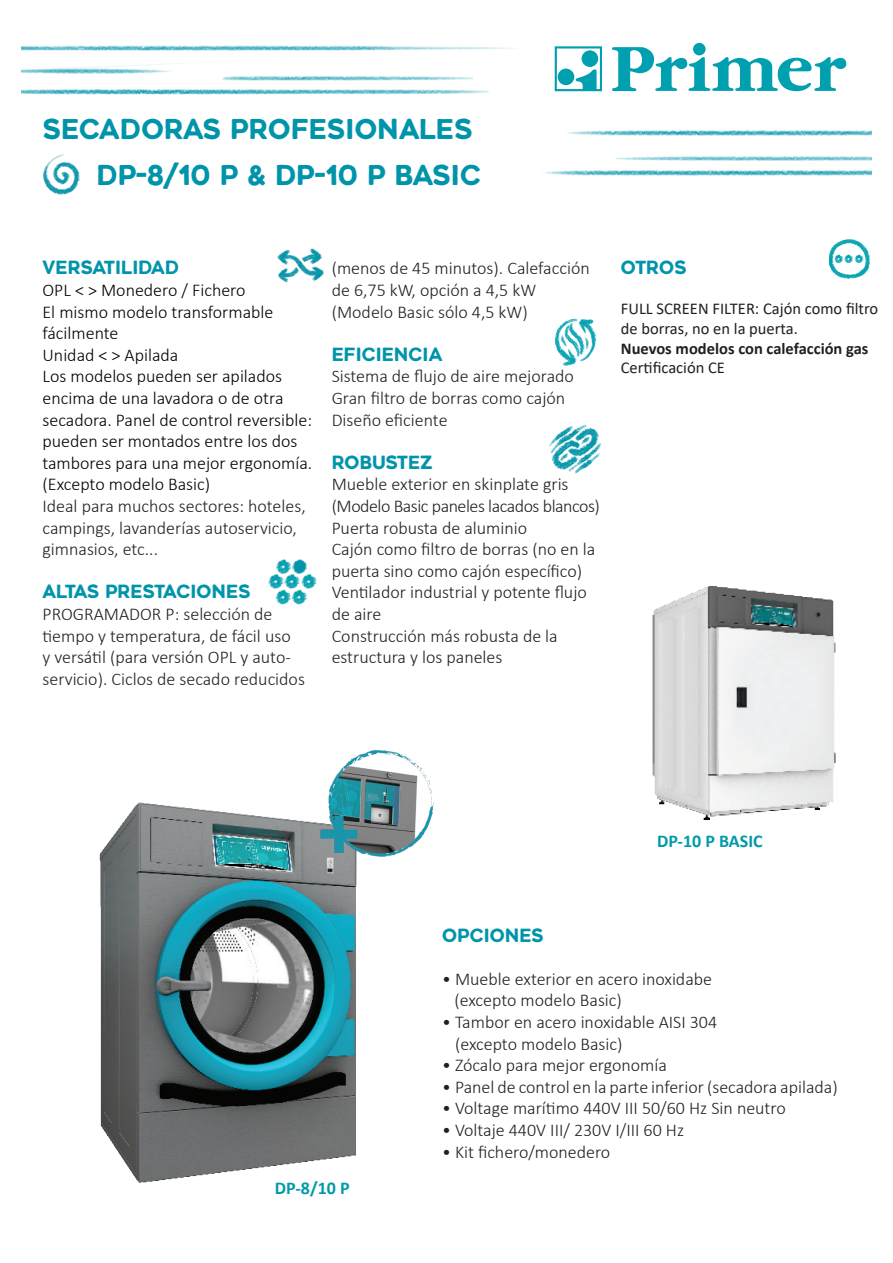
<style>
.page{position:relative;width:893px;height:1263px;background:#fff}
.page>*{position:absolute;margin:0;border:0;box-sizing:border-box;transform-origin:0 0}
.t1{font:900 27px "Renos Rough";color:#0094aa}
.t2{font:300 18px/21.6px "Calibri";color:#231f20}
.t3{font:300 18px/21.6px "Calibri";color:#000001}
.t4{font:900 18px "Renos Rough";color:#0094aa}
.t5{font:300 18px "Calibri";letter-spacing:-.025em;color:#231f20}
.t6{font:700 18px "Calibri";color:#009aa8}
.t7{font:16.5px/19.8px "Calibri";color:#231f20}
.t8{font:700 16.5px "Calibri";color:#231f20}
</style>
<div class="page">
<img style="left:21px;top:42px;width:851px;height:134px">
<svg style="left:555px;top:46px;width:47px;height:45px"></svg>
<div style="left:582px;top:50px;width:16px;height:17px;background:#00a0b0;border-radius:50%"></div>
<svg style="left:693px;top:43px;width:13px;height:12px"></svg>
<div style="left:558px;top:69px;width:16px;height:16px;background:#00a0b0;border-radius:50%"></div>
<svg style="left:612px;top:47px;width:235px;height:46px"></svg>
<img style="left:99px;top:802px;width:258px;height:381px">
<img style="left:312px;top:750px;width:122px;height:117px">
<img style="left:554px;top:318px;width:43px;height:48px">
<img style="left:277px;top:248px;width:47px;height:35px">
<img style="left:32px;top:146px;width:58px;height:49px">
<img style="left:549px;top:424px;width:52px;height:50px">
<img style="left:266px;top:559px;width:51px;height:46px">
<img style="left:828px;top:239px;width:42px;height:40px">
<img style="left:652px;top:586px;width:184px;height:234px">
<p class="t1" style="left:43px;top:112px;width:431px">SECADORAS PROFESIONALES</p>
<p class="t1" style="left:97px;top:159px;width:386px">DP-8/10 P &amp; DP-10 P BASIC</p>
<p class="t4" style="left:43px;top:257px;width:138px">VERSATILIDAD</p>
<p class="t3" style="left:43px;top:279px;width:204px">OPL &lt; &gt; Monedero / Fichero</p>
<p class="t3" style="left:43px;top:301px;width:232px">El mismo modelo transformable fácilmente</p>
<p class="t3" style="left:43px;top:344px;width:137px">Unidad &lt; &gt; Apilada</p>
<p class="t3" style="left:43px;top:365px;width:271px">Los modelos pueden ser apilados encima de una lavadora o de otra secadora. Panel de control reversible: pueden ser montados entre los dos tambores para una mejor ergonomía.</p>
<p class="t3" style="left:43px;top:473px;width:169px">(Excepto modelo Basic)</p>
<p class="t2" style="left:43px;top:495px;width:265px">Ideal para muchos sectores: hoteles, campings, lavanderías autoservicio, gimnasios, etc...</p>
<p class="t4" style="left:43px;top:581px;width:210px">ALTAS PRESTACIONES</p>
<p class="t2" style="left:43px;top:603px;width:264px">PROGRAMADOR P: selección de tiempo y temperatura, de fácil uso<br>y versátil (para versión OPL y auto&shy;servicio). Ciclos de secado reducidos</p>
<p class="t2" style="left:332px;top:257px;width:260px">(menos de 45 minutos). Calefacción de 6,75 kW, opción a 4,5 kW</p>
<p class="t2" style="left:332px;top:301px;width:198px">(Modelo Basic sólo 4,5 kW)</p>
<p class="t4" style="left:332px;top:343px;width:112px">EFICIENCIA</p>
<p class="t2" style="left:332px;top:365px;width:244px">Sistema de flujo de aire mejorado</p>
<p class="t2" style="left:332px;top:387px;width:235px">Gran filtro de borras como cajón</p>
<p class="t2" style="left:332px;top:409px;width:117px">Diseño eficiente</p>
<p class="t4" style="left:332px;top:451px;width:103px">ROBUSTEZ</p>
<p class="t2" style="left:332px;top:473px;width:238px">Mueble exterior en skinplate gris</p>
<p class="t5" style="left:332px;top:495px;width:270px">(Modelo Basic paneles lacados blancos)</p>
<p class="t2" style="left:332px;top:517px;width:197px">Puerta robusta de aluminio</p>
<p class="t2" style="left:332px;top:538px;width:265px">Cajón como filtro de borras (no en la puerta sino como cajón específico)</p>
<p class="t2" style="left:332px;top:581px;width:257px">Ventilador industrial y potente flujo de aire</p>
<p class="t2" style="left:332px;top:625px;width:228px">Construcción más robusta de la</p>
<p class="t2" style="left:332px;top:646px;width:172px">estructura y los paneles</p>
<p class="t4" style="left:621px;top:257px;width:67px">OTROS</p>
<p class="t7" style="left:621px;top:298px;width:259px">FULL SCREEN FILTER: Cajón como filtro de borras, no en la puerta.</p>
<p class="t8" style="left:621px;top:336px;width:249px">Nuevos modelos con calefacción gas</p>
<p class="t7" style="left:621px;top:358px;width:106px">Certificación CE</p>
<p class="t6" style="left:657px;top:828px;width:107px">DP-10 P BASIC</p>
<p class="t6" style="left:275px;top:1175px;width:76px">DP-8/10 P</p>
<p class="t4" style="left:442px;top:924px;width:103px">OPCIONES</p>
<p class="t2" style="left:442px;top:968px;width:271px">• Mueble exterior en acero inoxidabe</p>
<p class="t2" style="left:454px;top:989px;width:169px">(excepto modelo Basic)</p>
<p class="t2" style="left:455px;top:1011px;width:264px;text-indent:-13px">• Tambor en acero inoxidable AISI 304 (excepto modelo Basic)</p>
<p class="t2" style="left:442px;top:1054px;width:226px">• Zócalo para mejor ergonomía</p>
<p class="t2" style="left:442px;top:1076px;width:397px">• Panel de control en la parte inferior (secadora apilada)</p>
<p class="t2" style="left:442px;top:1097px;width:345px">• Voltage marítimo 440V III 50/60 Hz Sin neutro</p>
<p class="t2" style="left:442px;top:1119px;width:243px">• Voltaje 440V III/ 230V I/III 60 Hz</p>
<p class="t2" style="left:442px;top:1141px;width:170px">• Kit fichero/monedero</p>
</div>
